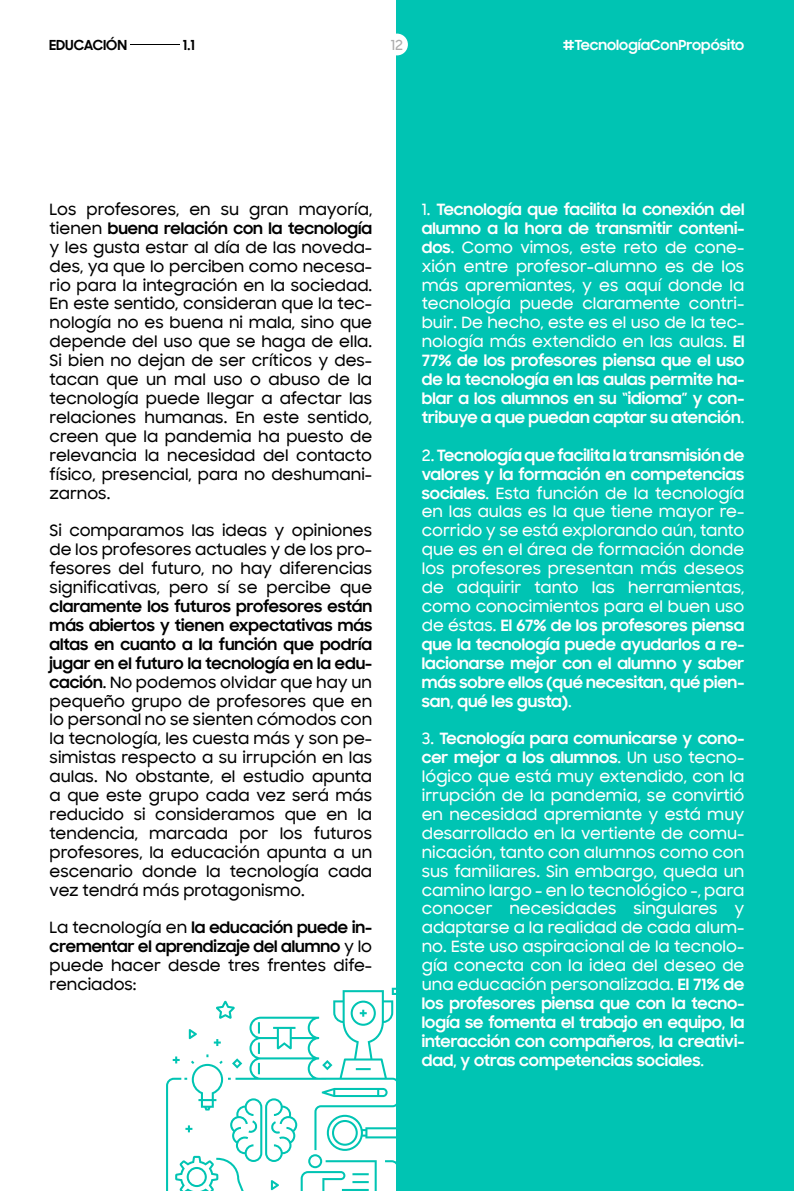
<style>
.page{position:relative;width:794px;height:1191px;background:#fff}
.page>*{position:absolute;margin:0;border:0;box-sizing:border-box;transform-origin:0 0}
.t1{font:500 15.75px/18.9px "Samsung Sharp Sans";color:#000;text-align:justify}
.t2{font:500 15.75px/18.9px "Samsung Sharp Sans";color:#fff;text-align:justify}
.t3{font:700 15.75px/18.9px "Samsung Sharp Sans";color:#fff;text-align:justify}
.t4{font:700 14px "Samsung Sharp Sans";color:#fff}
.t5{font:700 14px "Samsung Sharp Sans";color:#000}
.t6{font:500 14px "Samsung Sharp Sans";color:#acacac}
.s1{font-weight:700}
.s2{font-weight:500}
</style>
<div class="page">
<div style="left:397px;top:0;width:397px;height:1191px;background:#00c4b3"></div>
<div style="left:386px;top:34px;width:22px;height:21px;background:#fff;border-radius:50%"></div>
<hr style="left:131px;top:44px;width:49px;height:1px;background:#000">
<svg style="left:166px;top:987px;width:231px;height:204px"></svg>
<p class="t5" style="left:49px;top:34px;width:79px">EDUCACIÓN</p>
<p class="t5" style="left:183px;top:34px;width:14px">1.1</p>
<p class="t6" style="left:391px;top:34px;width:14px">12</p>
<p class="t4" style="left:563px;top:34px;width:183px">#TecnologíaConPropósito</p>
<p class="t1" style="left:50px;top:199px;width:324px">Los profesores, en su gran mayoría, tienen <span class="s1">buena relación con la tecnología </span>y les gusta estar al día de las noveda&shy;des, ya que lo perciben como necesa&shy;rio para la integración en la sociedad.<br>En este sentido, consideran que la tec&shy;nología no es buena ni mala, sino que depende del uso que se haga de ella.<br>Si bien no dejan de ser críticos y des&shy;tacan que un mal uso o abuso de la tecnología puede llegar a afectar las relaciones humanas. En este sentido, creen que la pandemia ha puesto de relevancia la necesidad del contacto físico, presencial, para no deshumani&shy;zarnos.</p>
<p class="t1" style="left:50px;top:520px;width:324px">Si comparamos las ideas y opiniones de los profesores actuales y de los pro&shy;fesores del futuro, no hay diferencias significativas, pero sí se percibe que</p>
<p class="t1" style="left:50px;top:596px;width:324px"><span class="s1">claramente los futuros profesores están más abiertos y tienen expectativas más altas en cuanto a la función que podría jugar en el futuro la tecnología en la edu&shy;cación</span>. No podemos olvidar que hay un pequeño grupo de profesores que en lo personal no se sienten cómodos con la tecnología, les cuesta más y son pe&shy;simistas respecto a su irrupción en las aulas. No obstante, el estudio apunta a que este grupo cada vez será más reducido si consideramos que en la tendencia, marcada por los futuros profesores, la educación apunta a un escenario donde la tecnología cada vez tendrá más protagonismo.</p>
<p class="t1" style="left:50px;top:917px;width:324px">La tecnología en <span class="s1">la educación puede in&shy;crementar el aprendizaje del alumno</span> y lo puede hacer desde tres frentes dife&shy;renciados:</p>
<p class="t3" style="left:422px;top:199px;width:324px"><span class="s2">1.</span> Tecnología que facilita la conexión del alumno a la hora de transmitir conteni&shy;dos<span class="s2">. Como vimos, este reto de cone&shy;xión entre profesor-alumno es de los más apremiantes, y es aquí donde la tecnología puede claramente contri&shy;buir. De hecho, este es el uso de la tec&shy;nología más extendido en las aulas.</span> El 77% de los profesores piensa que el uso de la tecnología en las aulas permite ha&shy;blar a los alumnos en su “idioma” y con&shy;tribuye a que puedan captar su atención<span class="s2">.</span></p>
<p class="t2" style="left:422px;top:445px;width:324px">2. <span class="s1">Tecnología que facilita la transmisión de valores y la formación en competencias sociales</span>. Esta función de la tecnología en las aulas es la que tiene mayor re&shy;corrido y se está explorando aún, tanto que es en el área de formación donde los profesores presentan más deseos de adquirir tanto las herramientas, como conocimientos para el buen uso de éstas. <span class="s1">El 67% de los profesores piensa que la tecnología puede ayudarlos a re&shy;lacionarse mejor con el alumno y saber más sobre ellos (qué necesitan, qué pien&shy;san, qué les gusta)</span>.</p>
<p class="t2" style="left:422px;top:728px;width:324px">3. <span class="s1">Tecnología para comunicarse y cono&shy;cer mejor a los alumnos</span>. Un uso tecno&shy;lógico que está muy extendido, con la irrupción de la pandemia, se convirtió en necesidad apremiante y está muy desarrollado en la vertiente de comu&shy;nicación, tanto con alumnos como con sus familiares. Sin embargo, queda un camino largo - en lo tecnológico -, para conocer necesidades singulares y adaptarse a la realidad de cada alum&shy;no. Este uso aspiracional de la tecnolo&shy;gía conecta con la idea del deseo de una educación personalizada. <span class="s1">El 71% de los profesores piensa que con la tecno&shy;logía se fomenta el trabajo en equipo, la interacción con compañeros, la creativi&shy;dad, y otras competencias sociales</span>.</p>
</div>
